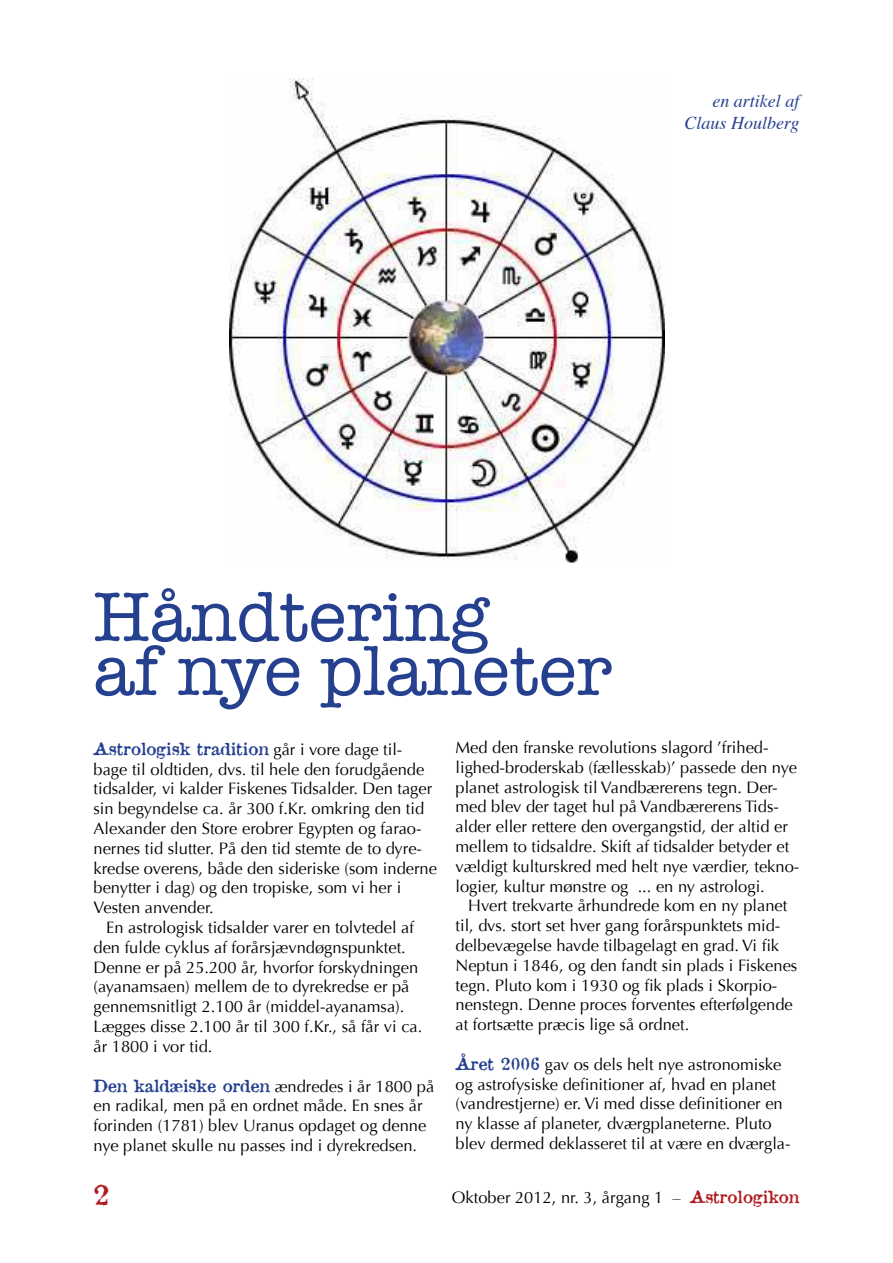
<style>
.page{position:relative;width:893px;height:1263px;background:#fff}
.page>*{position:absolute;margin:0;border:0;box-sizing:border-box;transform-origin:0 0}
.t1{font:72px/54px "American Typewriter";color:#25408f}
.t2{font:27px "Attic";color:#b11c20}
.t3{font:italic 18px/21.6px "Times";color:#25408f;text-align:right}
.t4{font:16.5px/19.8px "Optima";color:#000}
.t5{font:16.5px "Attic";color:#25408f}
.s1{font-family:"Optima";color:#000}
.s2{font-family:"Attic";color:#25408f}
.s3{font-family:"Attic";color:#b11c20}
</style>
<div class="page">
<img style="left:230px;top:79px;width:435px;height:484px">
<p class="t3" style="left:685px;top:89px;width:116px">en artikel af<br>Claus Houlberg</p>
<h1 class="t1" style="left:94px;top:587px;width:520px">Håndtering<br>af nye planeter</h1>
<p class="t5" style="left:94px;top:738px;width:310px">Astrologisk tradition <span class="s1">går i vore dage til-</span></p>
<p class="t4" style="left:94px;top:759px;width:345px">bage til oldtiden, dvs. til hele den forudgående tidsalder, vi kalder Fiskenes Tidsalder. Den tager sin begyndelse ca. år 300 f.Kr. omkring den tid Alexander den Store erobrer Egypten og farao&shy;nernes tid slutter. På den tid stemte de to dyre&shy;kredse overens, både den sideriske (som inderne benytter i dag) og den tropiske, som vi her i Vesten anvender.</p>
<p class="t4" style="left:94px;top:918px;width:330px;text-indent:13px">En astrologisk tidsalder varer en tolvtedel af den fulde cyklus af forårsjævndøgnspunktet.<br>Denne er på 25.200 år, hvorfor forskydningen (ayanamsaen) mellem de to dyrekredse er på gennemsnitligt 2.100 år (middel-ayanamsa).<br>Lægges disse 2.100 år til 300 f.Kr., så får vi ca. år 1800 i vor tid.</p>
<p class="t5" style="left:94px;top:1074px;width:342px">Den kaldæiske orden <span class="s1">ændredes i år 1800 på</span></p>
<p class="t4" style="left:94px;top:1096px;width:334px">en radikal, men på en ordnet måde. En snes år forinden (1781) blev Uranus opdaget og denne nye planet skulle nu passes ind i dyrekredsen.</p>
<p class="t4" style="left:455px;top:738px;width:345px">Med den franske revolutions slagord ’frihed&shy;lighed-broderskab (fællesskab)’ passede den nye planet astrologisk til Vandbærerens tegn. Der&shy;med blev der taget hul på Vandbærerens Tids&shy;alder eller rettere den overgangstid, der altid er mellem to tidsaldre. Skift af tidsalder betyder et vældigt kulturskred med helt nye værdier, tekno&shy;logier, kultur mønstre og ... en ny astrologi.</p>
<p class="t4" style="left:455px;top:896px;width:343px;text-indent:13px">Hvert trekvarte århundrede kom en ny planet til, dvs. stort set hver gang forårspunktets mid&shy;delbevægelse havde tilbagelagt en grad. Vi fik Neptun i 1846, og den fandt sin plads i Fiskenes tegn. Pluto kom i 1930 og fik plads i Skorpio&shy;nenstegn. Denne proces forventes efterfølgende at fortsætte præcis lige så ordnet.</p>
<p class="t4" style="left:455px;top:1054px;width:337px"><span class="s2">Året 2006</span> gav os dels helt nye astronomiske og astrofysiske definitioner af, hvad en planet (vandrestjerne) er. Vi med disse definitioner en ny klasse af planeter, dværgplaneterne. Pluto blev dermed deklasseret til at være en dværgla-</p>
<h2 class="t2" style="left:94px;top:1177px;width:18px">2</h2>
<p class="t4" style="left:452px;top:1187px;width:349px">Oktober 2012, nr. 3, årgang 1 – <span class="s3">Astrologikon</span></p>
</div>
